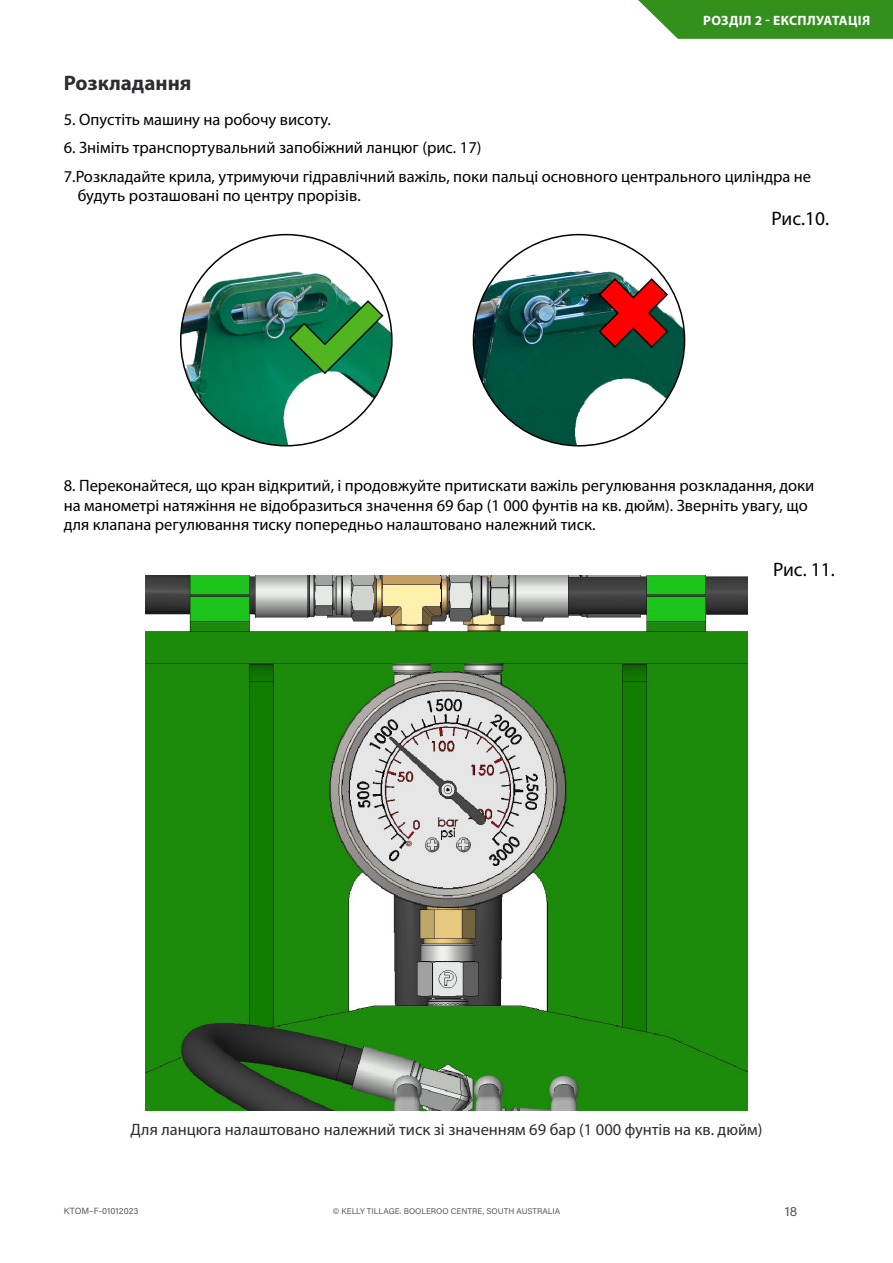
<style>
.page{position:relative;width:893px;height:1263px;background:#fff}
.page>*{position:absolute;margin:0;border:0;box-sizing:border-box;transform-origin:0 0}
.Body_Sub_Headings{font:700 21px "Myriad Pro";color:#2c2d32}
.t1{font:19.5px "Myriad Pro";color:#000}
.Description_Text{font:16.5px/19.8px "Myriad Pro";color:#000}
.Description_Text-2{font:16.5px "Myriad Pro";color:#2c2d32}
.Tab_Label_White{font:700 13.5px "Myriad Pro";letter-spacing:.03em;color:#fff}
.t2{font:13.5px "Acumin Pro";color:#565a5c}
.t3{font:9px "Acumin Pro";color:#565a5c}
.t4{font:8.25px "Acumin Pro";color:#565a5c}
</style>
<div class="page">
<svg style="left:638px;top:0;width:255px;height:39px;background:#43992f"></svg>
<img style="left:145px;top:576px;width:603px;height:534px">
<img style="left:181px;top:235px;width:211px;height:211px;border-radius:106px">
<img style="left:473px;top:235px;width:212px;height:211px;border-radius:106px">
<p class="Body_Sub_Headings" style="left:64px;top:69px;width:129px">Розкладання</p>
<p class="Tab_Label_White" style="left:703px;top:12px;width:169px">РОЗДІЛ 2 - ЕКСПЛУАТАЦІЯ</p>
<p class="Description_Text" style="left:64px;top:109px;width:268px">5. Опустіть машину на робочу висоту.</p>
<p class="Description_Text" style="left:64px;top:138px;width:419px">6. Зніміть транспортувальний запобіжний ланцюг (рис. 17)</p>
<p class="Description_Text" style="left:78px;top:166px;width:735px;text-indent:-14px">7.Розкладайте крила, утримуючи гідравлічний важіль, поки пальці основного центрального циліндра не будуть розташовані по центру прорізів.</p>
<p class="t1" style="left:771px;top:206px;width:59px">Рис.10.</p>
<p class="Description_Text" style="left:64px;top:475px;width:752px">8. Переконайтеся, що кран відкритий, і продовжуйте притискати важіль регулювання розкладання, доки на манометрі натяжіння не відобразиться значення 69 бар (1 000 фунтів на кв. дюйм). Зверніть увагу, що для клапана регулювання тиску попередньо налаштовано належний тиск.</p>
<p class="t1" style="left:773px;top:557px;width:63px">Рис. 11.</p>
<p class="Description_Text-2" style="left:131px;top:1119px;width:633px">Для ланцюга налаштовано належний тиск зі значенням 69 бар (1 000 фунтів на кв. дюйм)</p>
<p class="t3" style="left:64px;top:1205px;width:76px">KTOM–F-01012023</p>
<p class="t4" style="left:333px;top:1205px;width:229px">© KELLY TILLAGE. BOOLEROO CENTRE, SOUTH AUSTRALIA</p>
<p class="t2" style="left:785px;top:1201px;width:14px">18</p>
</div>
